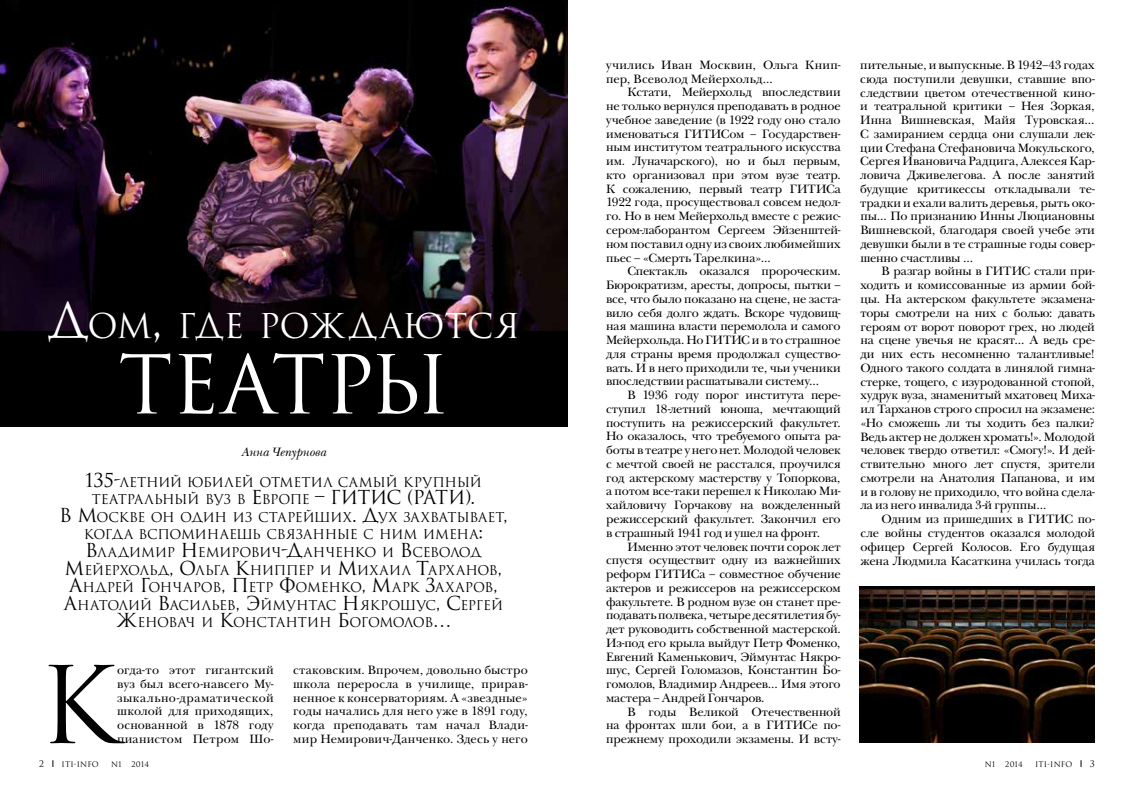
<style>
.page{position:relative;width:1134px;height:798px;background:#fff}
.page>*{position:absolute;margin:0;border:0;box-sizing:border-box;transform-origin:0 0}
.t1{font:103.75px "Romul";color:#000}
.t2{font:78.75px "Romul";letter-spacing:-.015em;color:#fff}
.t3{font:33.25px "Romul";letter-spacing:-.015em;color:#fff}
.t4{font:18.75px "Romul";color:#000}
.t5{font:13.12px/17.5px "Romul";letter-spacing:-.025em;color:#000}
.t6{font:12.5px/13.8px "New Baskerville C";letter-spacing:-.005em;color:#000;text-align:justify}
.t7{font:italic 12.5px "New Baskerville C";color:#000}
.t8{font:8.75px "Romul";color:#000}
.t9{font:7.5px "Romul";letter-spacing:.015em;color:#000}
.s1{font-size:47.5px}
.s2{font-size:18.75px}
</style>
<div class="page">
<div style="left:0;top:0;width:568px;height:426px;background:#000"></div>
<img style="left:0;top:3px;width:568px;height:327px">
<img style="left:860px;top:586px;width:235px;height:156px">
<h3 class="t3" style="left:47px;top:306px;width:475px"><span class="s1">Д</span>ом<span class="s1">,</span> где рождаются</h3>
<h2 class="t2" style="left:118px;top:338px;width:332px">театры</h2>
<p class="t7" style="left:241px;top:444px;width:86px">Анна Чепурнова</p>
<p class="t5" style="left:92px;top:473px;width:392px;text-indent:-7px"><span class="s2">135‑</span>летний юбилей отметил самый крупный театральный вуз в <span class="s2">Е</span>вропе <span class="s2">– ГИТИС</span></p>
<h3 class="t4" style="left:407px;top:486px;width:20px">(РАТИ</h3>
<h3 class="t4" style="left:465px;top:486px;width:12px">).</h3>
<h3 class="t4" style="left:59px;top:504px;width:14px">ВМ</h3>
<p class="t5" style="left:96px;top:508px;width:413px">оскве он один из старейших<span class="s2">. Д</span>ух захватывает<span class="s2">,</span></p>
<p class="t5" style="left:84px;top:526px;width:401px">когда вспоминаешь связанные с ним имена<span class="s2">:</span></p>
<p class="t5" style="left:85px;top:543px;width:398px"><span class="s2">В</span>ладимир <span class="s2">Н</span> емирович<span class="s2">-Д</span>анченко и <span class="s2">В</span> севолод</p>
<p class="t5" style="left:65px;top:561px;width:439px"><span class="s2">М</span>ейерхольд<span class="s2">, О</span>льга <span class="s2">К</span>ниппер и <span class="s2">М</span>ихаил <span class="s2">Т</span>арханов<span class="s2">,</span></p>
<p class="t5" style="left:69px;top:578px;width:430px"><span class="s2">А</span>ндрей <span class="s2">Г</span>ончаров<span class="s2">, П</span> етр <span class="s2">Ф</span>оменко<span class="s2">, М</span>арк <span class="s2">З</span>ахаров<span class="s2">,</span></p>
<p class="t5" style="left:64px;top:596px;width:441px"><span class="s2">А</span>натолий <span class="s2">В</span>асильев<span class="s2">, Э</span>ймунтас <span class="s2">Н</span> якрошус<span class="s2">, С</span>ергей</p>
<p class="t5" style="left:115px;top:613px;width:338px"><span class="s2">Ж</span>еновач и <span class="s2">К</span>онстантин <span class="s2">Б</span> огомолов<span class="s2">…</span></p>
<h1 class="t1" style="left:39px;top:644px;width:80px">К</h1>
<p class="t6" style="left:117px;top:663px;width:158px">огда-то этот гигантский вуз был всего-навсего Му&shy;зыкально-драматической школой для приходящих, основанной в 1878 году пианистом Петром Шо-</p>
<p class="t6" style="left:293px;top:663px;width:236px">стаковским. Впрочем, довольно быстро школа переросла в училище, прирав&shy;ненное к консерваториям. А «звездные» годы начались для него уже в 1891 году, когда преподавать там начал Влади&shy;мир Немирович-Данченко. Здесь у него</p>
<p class="t6" style="left:606px;top:58px;width:236px">учились Иван Москвин, Ольга Книп&shy;пер, Всеволод Мейерхольд…</p>
<p class="t6" style="left:606px;top:85px;width:236px;text-indent:21px">Кстати, Мейерхольд впоследствии не только вернулся преподавать в родное учебное заведение (в 1922 году оно стало именоваться ГИТИСом – Государствен&shy;ным институтом театрального искусства им. Луначарского), но и был первым, кто организовал при этом вузе театр.<br>К сожалению, первый театр ГИТИСа 1922 года, просуществовал совсем недол&shy;го. Но в нем Мейерхольд вместе с режис&shy;сером-лаборантом Сергеем Эйзенштей&shy;ном поставил одну из своих любимейших пьес – «Смерть Тарелкина»…</p>
<p class="t6" style="left:606px;top:264px;width:236px;text-indent:21px">Спектакль оказался пророческим.<br>Бюрократизм, аресты, допросы, пытки – все, что было показано на сцене, не заста&shy;вило себя долго ждать. Вскоре чудовищ&shy;ная машина власти перемолола и самого Мейерхольда. Но ГИТИС и в то страшное для страны время продолжал существо&shy;вать. И в него приходили те, чьи ученики впоследствии расшатывали систему…</p>
<p class="t6" style="left:606px;top:388px;width:236px;text-indent:21px">В 1936 году порог института пере&shy;ступил 18‑летний юноша, мечтающий поступить на режиссерский факультет.<br>Но оказалось, что требуемого опыта ра&shy;боты в театре у него нет. Молодой человек с мечтой своей не расстался, проучился год актерскому мастерству у Топоркова, а потом все-таки перешел к Николаю Ми&shy;хайловичу Горчакову на вожделенный режиссерский факультет. Закончил его в страшный 1941 год и ушел на фронт.</p>
<p class="t6" style="left:606px;top:539px;width:236px;text-indent:21px">Именно этот человек почти сорок лет спустя осуществит одну из важнейших реформ ГИТИСа – совместное обучение актеров и режиссеров на режиссерском факультете. В родном вузе он станет пре&shy;подавать полвека, четыре десятилетия бу&shy;дет руководить собственной мастерской.<br>Из-под его крыла выйдут Петр Фоменко, Евгений Каменькович, Эймунтас Някро&shy;шус, Сергей Голомазов, Константин Бо&shy;гомолов, Владимир Андреев… Имя этого мастера – Андрей Гончаров.</p>
<p class="t6" style="left:606px;top:704px;width:236px;text-indent:21px">В годы Великой Отечественной на фронтах шли бои, а в ГИТИСе по&shy;прежнему проходили экзамены. И всту-</p>
<p class="t6" style="left:860px;top:58px;width:236px">пительные, и выпускные. В 1942–43 годах сюда поступили девушки, ставшие впо&shy;следствии цветом отечественной кино&shy;и театральной критики – Нея Зоркая, Инна Вишневская, Майя Туровская… С замиранием сердца они слушали лек&shy;ции Стефана Стефановича Мокульского, Сергея Ивановича Радцига, Алексея Кар&shy;ловича Дживелегова. А после занятий будущие критикессы откладывали те&shy;традки и ехали валить деревья, рыть око&shy;пы… По признанию Инны Люциановны Вишневской, благодаря своей учебе эти девушки были в те страшные годы совер&shy;шенно счастливы …</p>
<p class="t6" style="left:860px;top:264px;width:236px;text-indent:21px">В разгар войны в ГИТИС стали при&shy;ходить и комиссованные из армии бой&shy;цы. На актерском факультете экзамена&shy;торы смотрели на них с болью: давать героям от ворот поворот грех, но людей на сцене увечья не красят… А ведь сре&shy;ди них есть несомненно талантливые!<br>Одного такого солдата в линялой гимна&shy;стерке, тощего, с изуродованной стопой, худрук вуза, знаменитый мхатовец Миха&shy;ил Тарханов строго спросил на экзамене: «Но сможешь ли ты ходить без палки?<br>Ведь актер не должен хромать!». Молодой человек твердо ответил: «Смогу!». И дей&shy;ствительно много лет спустя, зрители смотрели на Анатолия Папанова, и им и в голову не приходило, что война сдела&shy;ла из него инвалида 3‑й группы…</p>
<p class="t6" style="left:860px;top:512px;width:236px;text-indent:21px">Одним из пришедших в ГИТИС по&shy;сле войны студентов оказался молодой офицер Сергей Колосов. Его будущая жена Людмила Касаткина училась тогда</p>
<p class="t8" style="left:39px;top:758px;width:7px">2</p>
<p class="t9" style="left:62px;top:759px;width:39px">ITI-INFO</p>
<p class="t9" style="left:111px;top:759px;width:12px">N1</p>
<p class="t9" style="left:131px;top:759px;width:19px">2014</p>
<p class="t9" style="left:985px;top:759px;width:12px">N1</p>
<p class="t9" style="left:1005px;top:759px;width:19px">2014</p>
<p class="t9" style="left:1035px;top:759px;width:39px">ITI-INFO</p>
<p class="t8" style="left:1090px;top:758px;width:7px">3</p>
</div>
